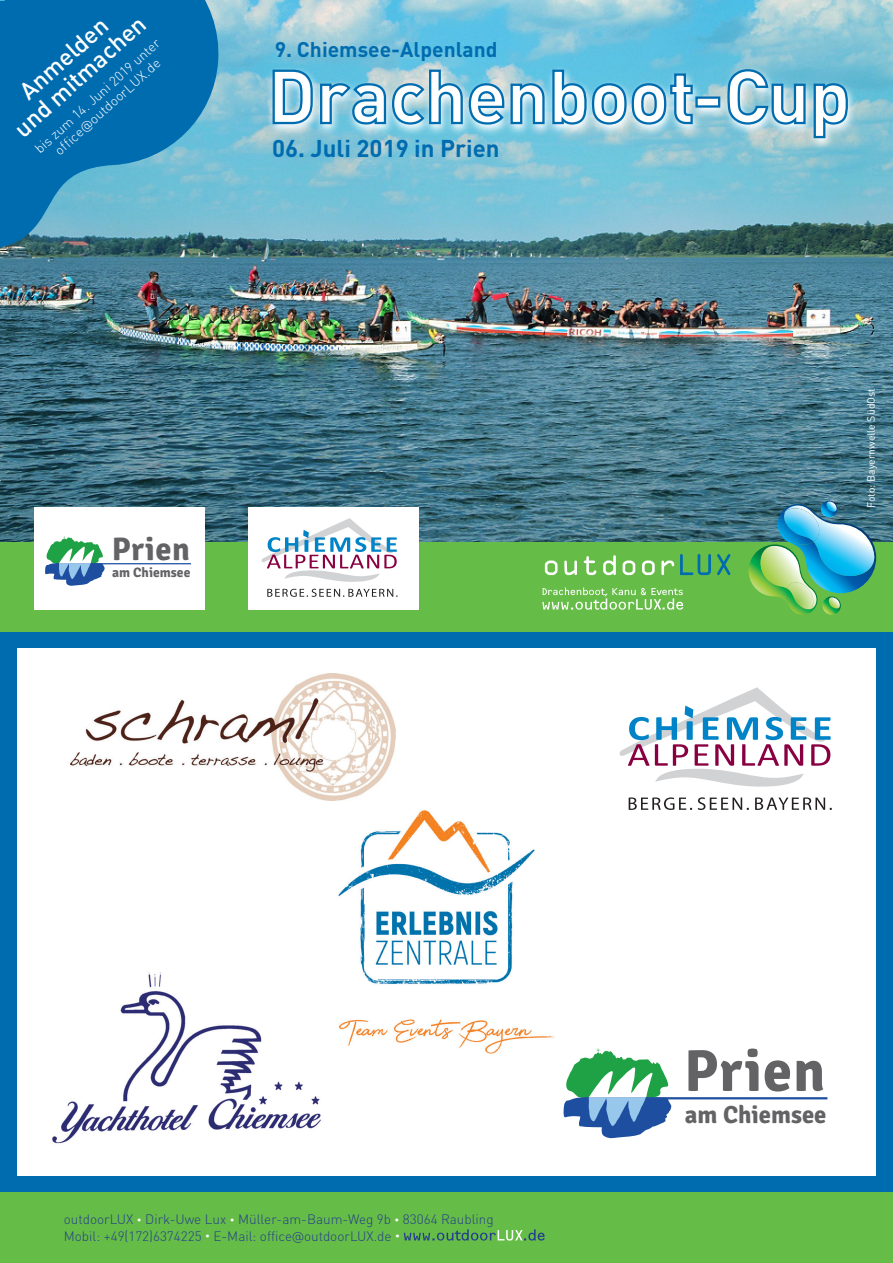
<style>
.page{position:relative;width:893px;height:1263px;background:#fff}
.page>*{position:absolute;margin:0;border:0;box-sizing:border-box;transform-origin:0 0}
.t1{font:700 58.8px "Signika";letter-spacing:.015em;color:#636366}
.t2{font:700 32.55px "Signika";letter-spacing:.015em;color:#636366}
.t3{font:700 24.75px "Signika";color:#636366}
.OL_text{font:500 24px/24px "DIN Pro";color:#fff;text-align:center}
.OL_text-2{font:700 24px "DIN Pro";color:#006cb0}
.OL_text-3{font:700 21px "DIN Pro";color:#006cb0}
.t4{font:700 13.65px "Signika";color:#636366}
.OL_Text_DIN_blau{font:300 13.5px "DIN Pro";color:#253f8e}
.OL_text-4{font:300 13.5px/15px "DIN Pro";color:#fff;text-align:center}
.t5{font:10.5px "DIN Pro";color:#fff}
.s1{font-family:"DIN Next LT Pro"}
.s2{font-size:9px;color:#fff}
</style>
<div class="page">
<img style="left:0;top:0;width:893px;height:542px">
<div style="left:0;top:631px;width:893px;height:562px;background:#006cb0"></div>
<div style="left:17px;top:648px;width:859px;height:528px;background:#fff"></div>
<svg style="left:620px;top:687px;width:211px;height:100px"></svg>
<svg style="left:629px;top:797px;width:63px;height:13px"></svg>
<svg style="left:698px;top:797px;width:51px;height:13px"></svg>
<svg style="left:755px;top:797px;width:77px;height:13px"></svg>
<img style="left:338px;top:810px;width:216px;height:244px">
<svg style="left:564px;top:1048px;width:263px;height:90px"></svg>
<img style="left:52px;top:972px;width:269px;height:172px">
<div style="left:0;top:542px;width:893px;height:89px;background:#65bc46"></div>
<img style="left:738px;top:501px;width:138px;height:114px">
<img style="left:776px;top:511px;width:37px;height:34px">
<img style="left:783px;top:508px;width:39px;height:34px">
<img style="left:785px;top:588px;width:26px;height:25px">
<img style="left:787px;top:582px;width:27px;height:27px">
<svg style="left:680px;top:554px;width:50px;height:21px"></svg>
<svg style="left:545px;top:555px;width:129px;height:20px"></svg>
<svg style="left:542px;top:587px;width:141px;height:23px"></svg>
<svg style="left:266px;top:65px;width:592px;height:85px;background:#81c5d8"></svg>
<svg style="left:271px;top:68px;width:579px;height:71px"></svg>
<div style="left:0;top:1193px;width:893px;height:70px;background:#65bc46"></div>
<svg style="left:404px;top:1229px;width:141px;height:11px"></svg>
<svg style="left:0;top:0;width:222px;height:249px;background:#318bb8"></svg>
<div style="left:16px;top:19px;width:131px;height:118px;background:#006cb0"></div>
<img style="left:71px;top:674px;width:324px;height:126px">
<div style="left:249px;top:508px;width:170px;height:102px;background:#fff"></div>
<svg style="left:261px;top:518px;width:136px;height:64px"></svg>
<svg style="left:267px;top:589px;width:131px;height:8px"></svg>
<div style="left:34px;top:508px;width:170px;height:102px;background:#fff"></div>
<svg style="left:45px;top:536px;width:146px;height:50px"></svg>
<p class="OL_text" style="left:-8px;top:103px;width:169px;rotate:-42deg">Anmelden<br>und mitmachen</p>
<p class="OL_text-4" style="left:31px;top:144px;width:165px;rotate:-42deg">bis zum 14. Juni 2019 unter office<span class="s1">@</span>outdoorLUX.de</p>
<p class="OL_text-3" style="left:275px;top:32px;width:224px">9. Chiemsee-Alpenland</p>
<p class="OL_text-2" style="left:272px;top:129px;width:229px">06. Juli 2019 in Prien</p>
<p class="t2" style="left:112px;top:529px;width:80px">Prien</p>
<p class="t4" style="left:112px;top:565px;width:80px">am Chiemsee</p>
<p class="t5" style="left:863px;top:508px;width:121px;rotate:-90deg">Foto: Bayernwelle SüdOst</p>
<p class="OL_Text_DIN_blau" style="left:64px;top:1209px;width:431px">outdoorLUX <span class="s2">•</span> Dirk-Uwe Lux <span class="s2">•</span> Müller-am-Baum-Weg 9b <span class="s2">•</span> 83064 Raubling</p>
<p class="OL_Text_DIN_blau" style="left:64px;top:1225px;width:338px">Mobil: +49(172)6374225 <span class="s2">•</span> E-Mail: office<span class="s1">@</span>outdoorLUX.de <span class="s2">•</span></p>
<p class="t1" style="left:684px;top:1035px;width:143px">Prien</p>
<p class="t3" style="left:685px;top:1100px;width:143px">am Chiemsee</p>
</div>
